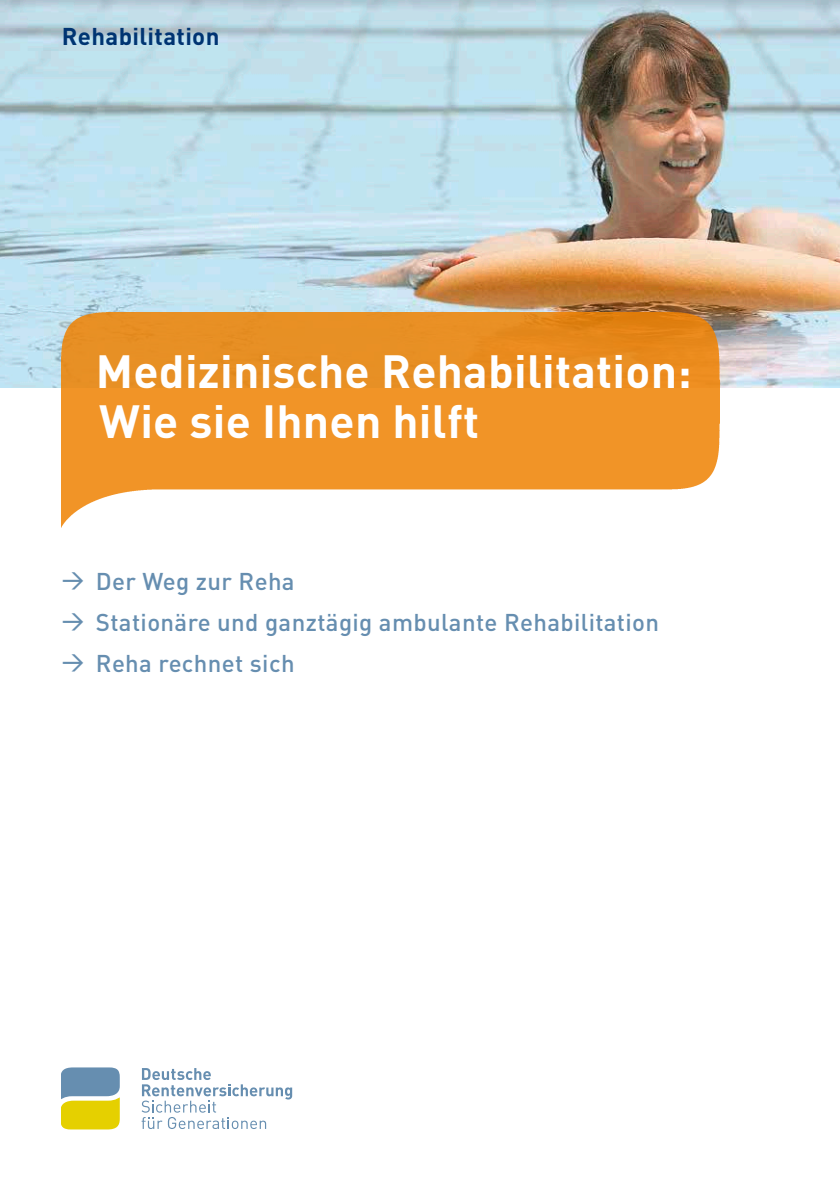
<style>
.page{position:relative;width:840px;height:1191px;background:#fff}
.page>*{position:absolute;margin:0;border:0;box-sizing:border-box;transform-origin:0 0}
.t1{font:700 46px/50.4px "DIN";letter-spacing:.005em;color:#fff}
.t2{font:500 24px "DIN";letter-spacing:.015em;color:#668eb0}
.t3{font:700 24px "DIN";letter-spacing:.015em;color:#003472}
.s1{font-family:"DIN Medium Alternate";font-weight:400;font-size:22px}
</style>
<div class="page">
<img style="left:0;top:0;width:839px;height:388px">
<svg style="left:62px;top:1067px;width:58px;height:62px;background:#aeb668"></svg>
<svg style="left:141px;top:1068px;width:151px;height:61px"></svg>
<img style="left:62px;top:312px;width:657px;height:214px">
<p class="t3" style="left:62px;top:21px;width:159px">Rehabilitation</p>
<h1 class="t1" style="left:96px;top:344px;width:597px">Medizinische Rehabilitation:<br>Wie sie Ihnen hilft</h1>
<p class="t2" style="left:62px;top:566px;width:234px"><span class="s1">&gt;</span> Der Weg zur Reha</p>
<p class="t2" style="left:62px;top:607px;width:598px"><span class="s1">&gt;</span> Stationäre und ganztägig ambulante Rehabilitation</p>
<p class="t2" style="left:62px;top:648px;width:234px"><span class="s1">&gt;</span> Reha rechnet sich</p>
</div>
